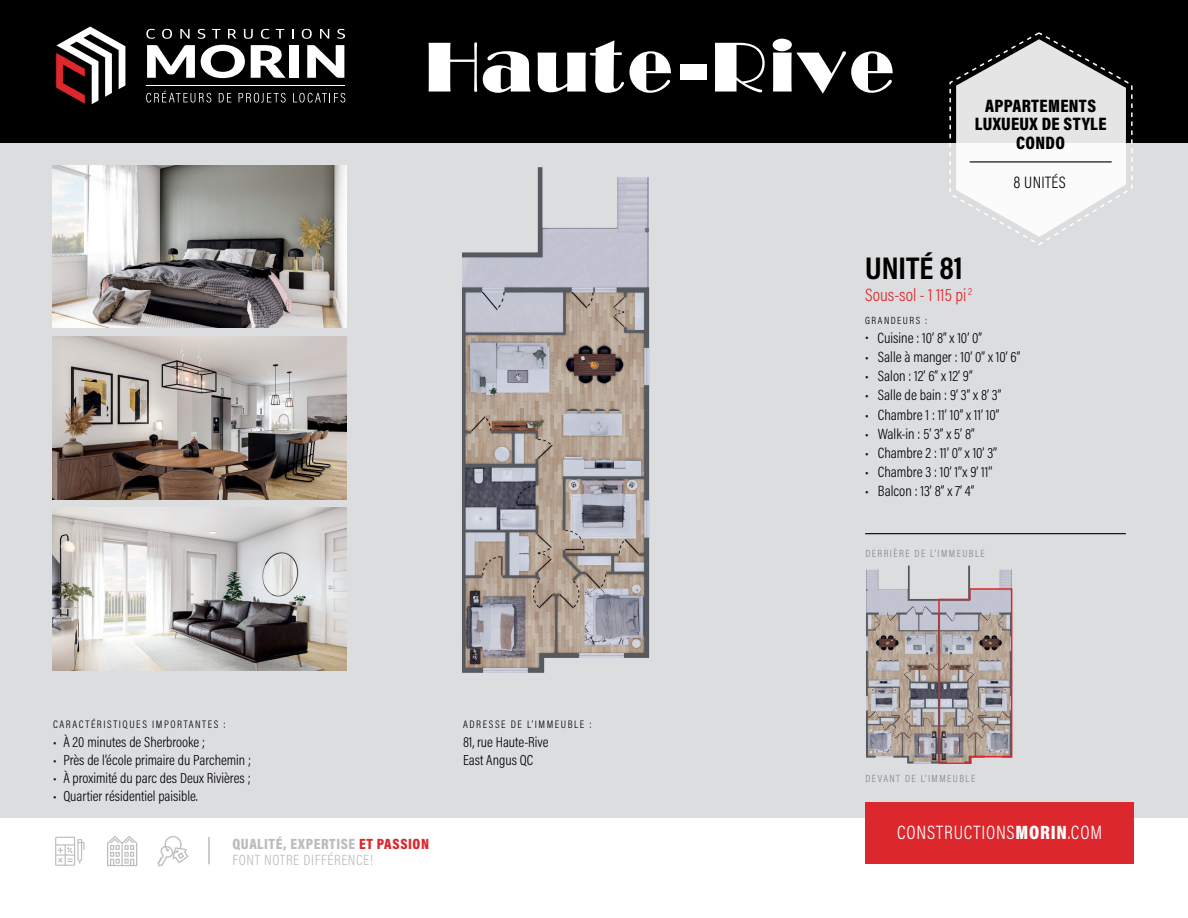
<style>
.page{position:relative;width:1188px;height:918px;background:#fff}
.page>*{position:absolute;margin:0;border:0;box-sizing:border-box;transform-origin:0 0}
.t1{font:65.7px "Broadway Normal";color:#fff}
.t2{font:700 31.65px "Acumin Pro Cond";color:#000001}
.t3{font:300 19.5px "Acumin Pro Cond";letter-spacing:.04em;color:#fff}
.t4{font:900 18.15px/18.5px "Acumin Pro Cond";letter-spacing:.02em;color:#000001;text-align:center}
.t5{font:300 18px "Acumin Pro Cond";color:#dc272d}
.t6{font:300 16.65px "Acumin Pro Cond";letter-spacing:.02em;color:#000001}
.t7{font:300 15px "Acumin Pro Cond";color:#000001}
.t8{font:300 15px/15.9px "Acumin Pro Cond";letter-spacing:.04em;color:#bbbdbd}
.t9{font:300 14.7px/18.1px "Acumin Pro Cond";color:#000001}
.t10{font:300 10.95px "Acumin Pro Cond";letter-spacing:.14em;color:#000001}
.t11{font:300 10.5px "Acumin Pro Cond";letter-spacing:.14em;color:#818586}
.t12{font:300 10.5px "Acumin Pro Cond";letter-spacing:.14em;color:#000001}
.s1{font-weight:900}
.s2{font-weight:900;color:#dc272d}
</style>
<div class="page">
<div style="left:0;top:0;width:1188px;height:817px;background:#dcdddf"></div>
<div style="left:865px;top:803px;width:269px;height:61px;background:#dc272d"></div>
<svg style="left:55px;top:837px;width:29px;height:29px"></svg>
<svg style="left:107px;top:836px;width:30px;height:30px"></svg>
<svg style="left:157px;top:836px;width:32px;height:30px"></svg>
<hr style="left:208px;top:837px;width:2px;height:27px;background:#bbbdbd">
<div style="left:0;top:0;width:1188px;height:143px;background:#000001"></div>
<svg style="left:56px;top:27px;width:69px;height:77px"></svg>
<svg style="left:147px;top:45px;width:48px;height:33px"></svg>
<svg style="left:201px;top:45px;width:44px;height:33px"></svg>
<svg style="left:251px;top:45px;width:35px;height:33px"></svg>
<div style="left:289px;top:45px;width:10px;height:33px;background:#fff"></div>
<svg style="left:307px;top:45px;width:37px;height:33px"></svg>
<svg style="left:146px;top:29px;width:9px;height:10px"></svg>
<svg style="left:162px;top:29px;width:10px;height:10px"></svg>
<svg style="left:180px;top:29px;width:10px;height:10px"></svg>
<svg style="left:198px;top:29px;width:7px;height:10px"></svg>
<svg style="left:212px;top:29px;width:9px;height:10px"></svg>
<svg style="left:228px;top:29px;width:8px;height:10px"></svg>
<svg style="left:244px;top:29px;width:9px;height:10px"></svg>
<svg style="left:261px;top:29px;width:9px;height:10px"></svg>
<svg style="left:276px;top:29px;width:8px;height:10px"></svg>
<svg style="left:302px;top:29px;width:10px;height:10px"></svg>
<svg style="left:320px;top:29px;width:9px;height:10px"></svg>
<svg style="left:337px;top:29px;width:8px;height:10px"></svg>
<hr style="left:146px;top:85px;width:199px;height:1px;background:#fff">
<svg style="left:146px;top:91px;width:65px;height:12px"></svg>
<svg style="left:219px;top:93px;width:12px;height:9px"></svg>
<svg style="left:239px;top:93px;width:47px;height:10px"></svg>
<svg style="left:293px;top:93px;width:52px;height:10px"></svg>
<svg style="left:949px;top:32px;width:184px;height:213px"></svg>
<hr style="left:970px;top:161px;width:142px;height:1px;background:#000001">
<hr style="left:865px;top:533px;width:261px;height:1px;background:#000001">
<img style="left:53px;top:165px;width:252px;height:163px">
<img style="left:53px;top:336px;width:252px;height:163px">
<img style="left:53px;top:508px;width:252px;height:162px">
<img style="left:305px;top:165px;width:345px;height:508px">
<img style="left:866px;top:565px;width:146px;height:199px">
<svg style="left:937px;top:587px;width:76px;height:177px;background:#ad9d9d"></svg>
<h1 class="t1" style="left:424px;top:25px;width:474px">Haute-Rive</h1>
<p class="t4" style="left:975px;top:96px;width:133px">APPARTEMENTS<br>LUXUEUX DE STYLE<br>CONDO</p>
<p class="t6" style="left:1013px;top:172px;width:54px">8 UNITÉS</p>
<h2 class="t2" style="left:865px;top:247px;width:99px">UNITÉ 81</h2>
<p class="t5" style="left:865px;top:284px;width:108px">Sous-sol - 1 115 pi <sup>2</sup></p>
<p class="t12" style="left:865px;top:313px;width:63px">GRANDEURS :</p>
<p class="t7" style="left:865px;top:328px;width:118px">• Cuisine : 10’ 8” x 10’ 0”</p>
<p class="t7" style="left:865px;top:347px;width:157px">• Salle à manger : 10’ 0” x 10’ 6”</p>
<p class="t7" style="left:865px;top:367px;width:109px">• Salon : 12’ 6” x 12’ 9”</p>
<p class="t7" style="left:865px;top:386px;width:138px">• Salle de bain : 9’ 3” x 8’ 3”</p>
<p class="t7" style="left:865px;top:405px;width:136px">• Chambre 1 : 11’ 10” x 11’ 10”</p>
<p class="t7" style="left:865px;top:424px;width:111px">• Walk-in : 5’ 3” x 5’ 8”</p>
<p class="t7" style="left:865px;top:443px;width:133px">• Chambre 2 : 11’ 0’’ x 10’ 3’’</p>
<p class="t7" style="left:865px;top:463px;width:129px">• Chambre 3 : 10’ 1’’x 9’ 11’’</p>
<p class="t7" style="left:865px;top:482px;width:111px">• Balcon : 13’ 8” x 7’ 4”</p>
<p class="t10" style="left:53px;top:718px;width:174px">CARACTÉRISTIQUES IMPORTANTES :</p>
<p class="t9" style="left:53px;top:732px;width:154px">• À 20 minutes de Sherbrooke ;</p>
<p class="t9" style="left:53px;top:750px;width:199px">• Près de l’école primaire du Parchemin ;</p>
<p class="t9" style="left:53px;top:768px;width:199px">• À proximité du parc des Deux Rivières ;</p>
<p class="t9" style="left:53px;top:786px;width:146px">• Quartier résidentiel paisible.</p>
<p class="t8" style="left:232px;top:836px;width:198px"><span class="s1">QUALITÉ, EXPERTISE</span> <span class="s2">ET PASSION<br></span>FONT NOTRE DIFFÉRENCE!</p>
<p class="t10" style="left:463px;top:718px;width:130px">ADRESSE DE L’IMMEUBLE :</p>
<p class="t9" style="left:463px;top:732px;width:87px">81, rue Haute-Rive<br>East Angus QC</p>
<p class="t11" style="left:866px;top:547px;width:121px">DERRIÈRE DE L’IMMEUBLE</p>
<p class="t11" style="left:866px;top:771px;width:111px">DEVANT DE L’IMMEUBLE</p>
<h3 class="t3" style="left:897px;top:820px;width:206px">CONSTRUCTIONS<span class="s1">MORIN</span>.COM</h3>
</div>
